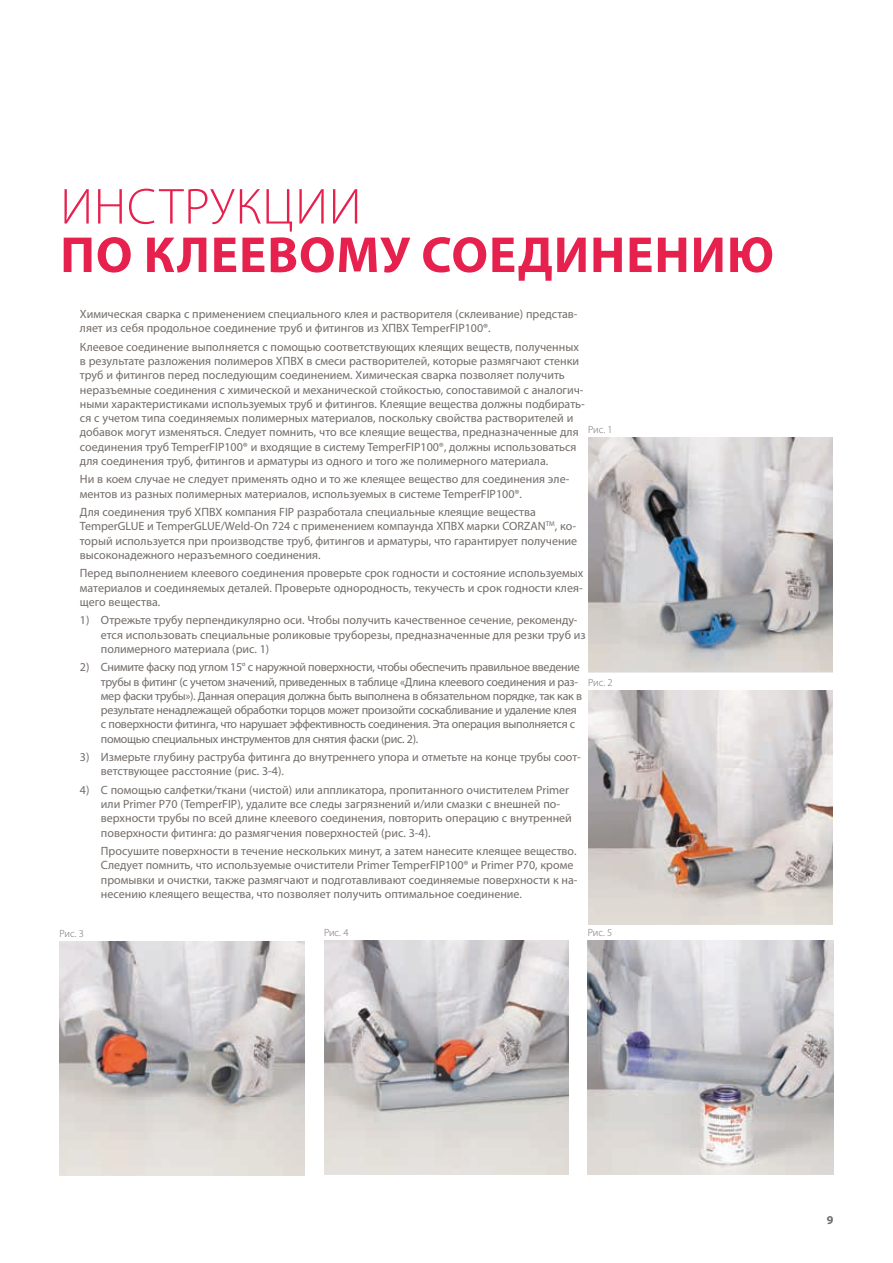
<style>
.page{position:relative;width:893px;height:1263px;background:#fff}
.page>*{position:absolute;margin:0;border:0;box-sizing:border-box;transform-origin:0 0}
.t1{font:700 51px "Myriad Pro";letter-spacing:.02em;color:#e6214e}
.t2{font:300 51px "Myriad Pro";letter-spacing:.02em;color:#e6214e}
.t3{font:12px/14.2px "Myriad Pro";color:#726c68}
.t4{font:12px/14.2px "Myriad Pro";letter-spacing:-.025em;color:#726c68}
.t5{font:700 12px "Myriad Pro";color:#726c68}
.t6{font:300 10.5px "Myriad Pro";letter-spacing:-.01em;color:#726c68}
</style>
<div class="page">
<img style="left:588px;top:690px;width:245px;height:235px">
<img style="left:588px;top:437px;width:245px;height:235px">
<img style="left:60px;top:941px;width:245px;height:235px">
<img style="left:324px;top:941px;width:245px;height:234px">
<img style="left:588px;top:941px;width:245px;height:234px">
<h1 class="t2" style="left:60px;top:176px;width:303px">ИНСТРУКЦИИ</h1>
<h1 class="t1" style="left:60px;top:222px;width:715px">ПО КЛЕЕВОМУ СОЕДИНЕНИЮ</h1>
<p class="t3" style="left:80px;top:307px;width:499px">Химическая сварка с применением специального клея и растворителя (склеивание) представ&shy;ляет из себя продольное соединение труб и фитингов из ХПВХ TemperFIP100®.</p>
<p class="t3" style="left:80px;top:340px;width:506px">Клеевое соединение выполняется с помощью соответствующих клеящих веществ, полученных в результате разложения полимеров ХПВХ в смеси растворителей, которые размягчают стенки труб и фитингов перед последующим соединением. Химическая сварка позволяет получить неразъемные соединения с химической и механической стойкостью, сопоставимой с аналогич&shy;ными характеристиками используемых труб и фитингов. Клеящие вещества должны подбирать&shy;ся с учетом типа соединяемых полимерных материалов, поскольку свойства растворителей и добавок могут изменяться. Следует помнить, что все клеящие вещества, предназначенные для соединения труб TemperFIP100® и входящие в систему TemperFIP100®, должны использоваться для соединения труб, фитингов и арматуры из одного и того же полимерного материала.</p>
<p class="t3" style="left:80px;top:472px;width:491px">Ни в коем случае не следует применять одно и то же клеящее вещество для соединения эле&shy;ментов из разных полимерных материалов, используемых в системе TemperFIP100®.</p>
<p class="t3" style="left:80px;top:505px;width:499px">Для соединения труб ХПВХ компания FIP разработала специальные клеящие вещества TemperGLUE и TemperGLUE/Weld-On 724 с применением компаунда ХПВХ марки CORZAN<sup>TM</sup>, ко&shy;торый используется при производстве труб, фитингов и арматуры, что гарантирует получение высоконадежного неразъемного соединения.</p>
<p class="t3" style="left:80px;top:566px;width:505px;text-align:justify">Перед выполнением клеевого соединения проверьте срок годности и состояние используемых материалов и соединяемых деталей. Проверьте однородность, текучесть и срок годности клея&shy;щего вещества.</p>
<p class="t3" style="left:101px;top:613px;width:486px;text-indent:-21px">1) Отрежьте трубу перпендикулярно оси. Чтобы получить качественное сечение, рекоменду&shy;ется использовать специальные роликовые труборезы, предназначенные для резки труб из полимерного материала (рис. 1)</p>
<p class="t4" style="left:101px;top:660px;width:483px;text-indent:-21px">2) Снимите фаску под углом 15° с наружной поверхности, чтобы обеспечить правильное введение трубы в фитинг (с учетом значений, приведенных в таблице «Длина клеевого соединения и раз&shy;мер фаски трубы»). Данная операция должна быть выполнена в обязательном порядке, так как в результате ненадлежащей обработки торцов может произойти соскабливание и удаление клея с поверхности фитинга, что нарушает эффективность соединения. Эта операция выполняется с помощью специальных инструментов для снятия фаски (рис. 2).</p>
<p class="t3" style="left:101px;top:750px;width:481px;text-indent:-21px">3) Измерьте глубину раструба фитинга до внутреннего упора и отметьте на конце трубы соот&shy;ветствующее расстояние (рис. 3-4).</p>
<p class="t3" style="left:101px;top:782px;width:472px;text-indent:-21px">4) С помощью салфетки/ткани (чистой) или аппликатора, пропитанного очистителем Primer или Primer P70 (TemperFIP), удалите все следы загрязнений и/или смазки с внешней по&shy;верхности трубы по всей длине клеевого соединения, повторить операцию с внутренней поверхности фитинга: до размягчения поверхностей (рис. 3-4).</p>
<p class="t3" style="left:101px;top:844px;width:478px">Просушите поверхности в течение нескольких минут, а затем нанесите клеящее вещество.<br>Следует помнить, что используемые очистители Primer TemperFIP100® и Primer P70, кроме промывки и очистки, также размягчают и подготавливают соединяемые поверхности к на&shy;несению клеящего вещества, что позволяет получить оптимальное соединение.</p>
<p class="t6" style="left:588px;top:423px;width:26px">Рис. 1</p>
<p class="t6" style="left:588px;top:676px;width:26px">Рис. 2</p>
<p class="t6" style="left:60px;top:927px;width:26px">Рис. 3</p>
<p class="t6" style="left:324px;top:926px;width:26px">Рис. 4</p>
<p class="t6" style="left:588px;top:926px;width:26px">Рис. 5</p>
<p class="t5" style="left:827px;top:1212px;width:8px">9</p>
</div>
